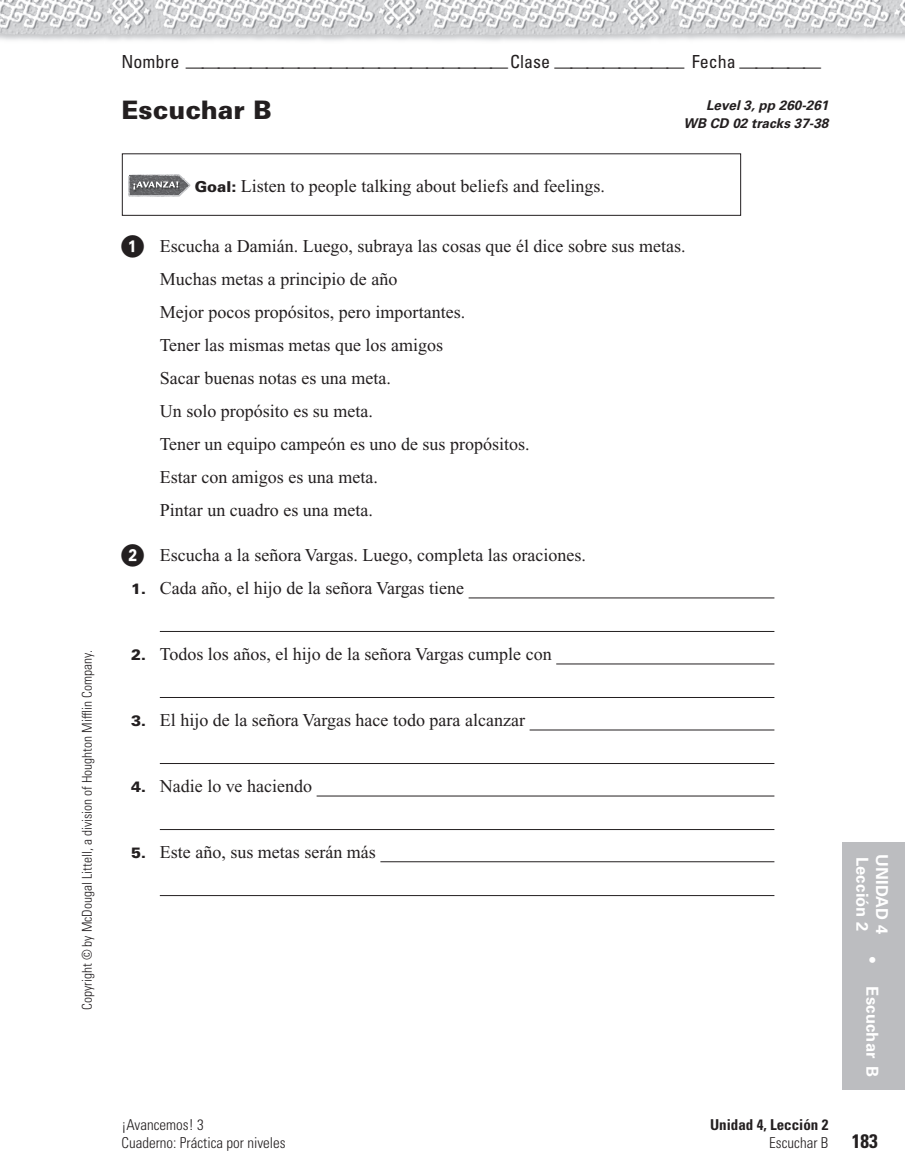
<style>
.page{position:relative;width:905px;height:1175px;background:#fff}
.page>*{position:absolute;margin:0;border:0;box-sizing:border-box;transform-origin:0 0}
.t1{font:900 25.5px "Univers";color:#231f20}
.t2{font:700 condensed 19.5px "Univers";color:#231f20}
.t3{font:18px "Times";color:#231f20}
.t4{font:condensed 18px "Univers";color:#231f20}
.t5{font:700 16.5px "Univers";letter-spacing:.01em;color:#fff}
.t6{font:300 condensed 15px/18px "Univers";color:#231f20}
.t7{font:700 condensed 15px/18px "Univers";color:#231f20;text-align:right}
.t8{font:300 condensed 13.5px "Univers";color:#231f20}
.t9{font:italic 700 13.5px/18px "Univers";color:#231f20;text-align:right}
.s1{font-family:"Univers";font-weight:900;font-size:15px}
.s2{font-family:"Heller Closed";font-size:22.5px}
.s3{font-weight:300}
</style>
<div class="page">
<img style="left:0;top:0;width:904px;height:35px">
<svg style="left:128px;top:174px;width:62px;height:23px"></svg>
<div style="left:122px;top:153px;width:619px;height:63px;border:1px solid #231f20"></div>
<hr style="left:160px;top:631px;width:614px;height:1px;background:#231f20">
<hr style="left:160px;top:697px;width:614px;height:1px;background:#231f20">
<hr style="left:160px;top:763px;width:614px;height:1px;background:#231f20">
<hr style="left:160px;top:829px;width:614px;height:1px;background:#231f20">
<hr style="left:160px;top:895px;width:614px;height:1px;background:#231f20">
<hr style="left:468px;top:597px;width:306px;height:1px;background:#231f20">
<hr style="left:556px;top:663px;width:218px;height:1px;background:#231f20">
<hr style="left:529px;top:729px;width:245px;height:1px;background:#231f20">
<hr style="left:316px;top:795px;width:458px;height:1px;background:#231f20">
<hr style="left:380px;top:861px;width:394px;height:1px;background:#231f20">
<div style="left:842px;top:842px;width:62px;height:247px;background:#bcbdc0"></div>
<p class="t8" style="left:82px;top:1010px;width:361px;rotate:-90deg">Copyright © by McDougal Littell, a division of Houghton Mifflin Company.</p>
<p class="t4" style="left:122px;top:60px;width:564px">Nombre ———————————————————— Clase ————————</p>
<p class="t4" style="left:691px;top:58px;width:131px">Fecha —————</p>
<h1 class="t1" style="left:122px;top:101px;width:152px">Escuchar B</h1>
<p class="t9" style="left:683px;top:97px;width:146px">Level 3, pp 260-261<br>WB CD 02 tracks 37-38</p>
<p class="t3" style="left:195px;top:179px;width:412px"><span class="s1">Goal:</span> Listen to people talking about beliefs and feelings.</p>
<p class="t3" style="left:122px;top:240px;width:565px"><span class="s2">1</span> Escucha a Damián. Luego, subraya las cosas que él dice sobre sus metas.</p>
<p class="t3" style="left:160px;top:273px;width:239px">Muchas metas a principio de año</p>
<p class="t3" style="left:160px;top:306px;width:307px">Mejor pocos propósitos, pero importantes.</p>
<p class="t3" style="left:160px;top:339px;width:285px">Tener las mismas metas que los amigos</p>
<p class="t3" style="left:160px;top:372px;width:233px">Sacar buenas notas es una meta.</p>
<p class="t3" style="left:160px;top:405px;width:214px">Un solo propósito es su meta.</p>
<p class="t3" style="left:160px;top:438px;width:371px">Tener un equipo campeón es uno de sus propósitos.</p>
<p class="t3" style="left:160px;top:471px;width:219px">Estar con amigos es una meta.</p>
<p class="t3" style="left:160px;top:504px;width:214px">Pintar un cuadro es una meta.</p>
<p class="t3" style="left:122px;top:549px;width:466px"><span class="s2">2</span> Escucha a la señora Vargas. Luego, completa las oraciones.</p>
<p class="t3" style="left:131px;top:582px;width:334px"><span class="s1">1.</span> Cada año, el hijo de la señora Vargas tiene</p>
<p class="t3" style="left:131px;top:648px;width:422px"><span class="s1">2.</span> Todos los años, el hijo de la señora Vargas cumple con</p>
<p class="t3" style="left:131px;top:714px;width:395px"><span class="s1">3.</span> El hijo de la señora Vargas hace todo para alcanzar</p>
<p class="t3" style="left:131px;top:780px;width:182px"><span class="s1">4.</span> Nadie lo ve haciendo</p>
<p class="t3" style="left:131px;top:846px;width:246px"><span class="s1">5.</span> Este año, sus metas serán más</p>
<p class="t6" style="left:122px;top:1117px;width:166px">¡Avancemos! 3<br>Cuaderno: Práctica por niveles</p>
<p class="t7" style="left:710px;top:1117px;width:120px">Unidad 4, Lección 2<br><span class="s3">Escuchar B</span></p>
<p class="t5" style="left:868px;top:856px;width:76px;rotate:90deg">Lección 2</p>
<p class="t5" style="left:888px;top:854px;width:81px;rotate:90deg">UNIDAD 4</p>
<p class="t5" style="left:878px;top:957px;width:7px;rotate:90deg">•</p>
<p class="t5" style="left:878px;top:986px;width:93px;rotate:90deg">Escuchar B</p>
<p class="t2" style="left:852px;top:1133px;width:27px">183</p>
</div>
